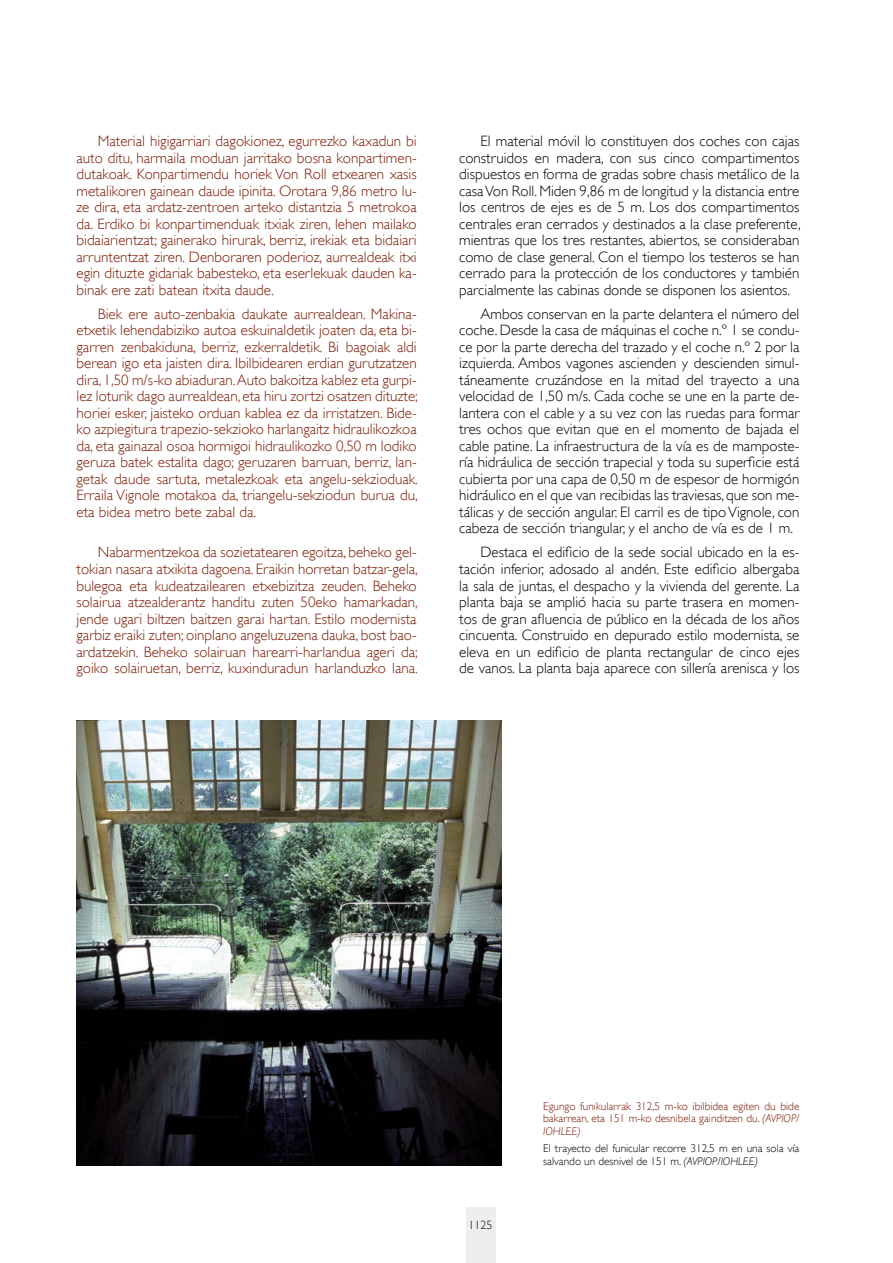
<style>
.page{position:relative;width:893px;height:1263px;background:#fff}
.page>*{position:absolute;margin:0;border:0;box-sizing:border-box;transform-origin:0 0}
.Texto_independiente{font:300 15px/16.5px "Gill Sans";color:#7b1a04;text-align:justify}
.Texto_independiente-2{font:300 15px/16.5px "Gill Sans";color:#000;text-align:justify}
.t1{font:300 12px "Gill Sans";color:#000}
.t2{font:300 11.25px/12.8px "Gill Sans";color:#7b1a04;text-align:justify}
.t3{font:300 11.25px/12.8px "Gill Sans";color:#000}
.s1{font-style:italic}
</style>
<div class="page">
<div style="left:466px;top:1207px;width:29px;height:56px;background:#eee"></div>
<img style="left:77px;top:721px;width:424px;height:444px">
<p class="Texto_independiente" style="left:77px;top:133px;width:342px;text-indent:21px">Material higigarriari dagokionez, egurrezko kaxadun bi auto ditu, harmaila moduan jarritako bosna konpartimen&shy;dutakoak. Konpartimendu horiek Von Roll etxearen xasis metalikoren gainean daude ipinita. Orotara 9,86 metro lu&shy;ze dira, eta ardatz-zentroen arteko distantzia 5 metrokoa da. Erdiko bi konpartimenduak itxiak ziren, lehen mailako bidaiarientzat; gainerako hirurak, berriz, irekiak eta bidaiari arruntentzat ziren. Denboraren poderioz, aurrealdeak itxi egin dituzte gidariak babesteko, eta eserlekuak dauden ka&shy;binak ere zati batean itxita daude.</p>
<p class="Texto_independiente" style="left:77px;top:306px;width:342px;text-align:right">Biek ere auto-zenbakia daukate aurrealdean. Makina&shy;etxetik lehendabiziko autoa eskuinaldetik joaten da, eta bi-</p>
<p class="Texto_independiente" style="left:77px;top:339px;width:343px">garren zenbakiduna, berriz, ezkerraldetik. Bi bagoiak aldi berean igo eta jaisten dira. Ibilbidearen erdian gurutzatzen dira, 1,50 m/s-ko abiaduran. Auto bakoitza kablez eta gurpi&shy;lez loturik dago aurrealdean, eta hiru zortzi osatzen dituzte; horiei esker, jaisteko orduan kablea ez da irristatzen. Bide&shy;ko azpiegitura trapezio-sekzioko harlangaitz hidraulikozkoa da, eta gainazal osoa hormigoi hidraulikozko 0,50 m lodiko geruza batek estalita dago; geruzaren barruan, berriz, lan&shy;getak daude sartuta, metalezkoak eta angelu-sekzioduak.<br>Erraila Vignole motakoa da, triangelu-sekziodun burua du, eta bidea metro bete zabal da.</p>
<p class="Texto_independiente" style="left:77px;top:544px;width:343px;text-indent:21px">Nabarmentzekoa da sozietatearen egoitza, beheko gel&shy;tokian nasara atxikita dagoena. Eraikin horretan batzar-gela, bulegoa eta kudeatzailearen etxebizitza zeuden. Beheko solairua atzealderantz handitu zuten 50eko hamarkadan, jende ugari biltzen baitzen garai hartan. Estilo modernista garbiz eraiki zuten; oinplano angeluzuzena dauka, bost bao&shy;ardatzekin. Beheko solairuan harearri-harlandua ageri da; goiko solairuetan, berriz, kuxinduradun harlanduzko lana.</p>
<p class="Texto_independiente-2" style="left:459px;top:133px;width:343px;text-indent:21px">El material móvil lo constituyen dos coches con cajas construidos en madera, con sus cinco compartimentos dispuestos en forma de gradas sobre chasis metálico de la casa Von Roll. Miden 9,86 m de longitud y la distancia entre los centros de ejes es de 5 m. Los dos compartimentos centrales eran cerrados y destinados a la clase preferente, mientras que los tres restantes, abiertos, se consideraban como de clase general. Con el tiempo los testeros se han cerrado para la protección de los conductores y también parcialmente las cabinas donde se disponen los asientos.</p>
<p class="Texto_independiente-2" style="left:459px;top:306px;width:342px;text-indent:21px">Ambos conservan en la parte delantera el número del coche. Desde la casa de máquinas el coche n.º 1 se condu&shy;ce por la parte derecha del trazado y el coche n.º 2 por la izquierda. Ambos vagones ascienden y descienden simul&shy;táneamente cruzándose en la mitad del trayecto a una velocidad de 1,50 m/s. Cada coche se une en la parte de&shy;lantera con el cable y a su vez con las ruedas para formar tres ochos que evitan que en el momento de bajada el cable patine. La infraestructura de la vía es de mamposte&shy;ría hidráulica de sección trapecial y toda su superficie está cubierta por una capa de 0,50 m de espesor de hormigón hidráulico en el que van recibidas las traviesas, que son me&shy;tálicas y de sección angular. El carril es de tipo Vignole, con cabeza de sección triangular, y el ancho de vía es de 1 m.</p>
<p class="Texto_independiente-2" style="left:459px;top:544px;width:342px;text-indent:21px">Destaca el edificio de la sede social ubicado en la es&shy;tación inferior, adosado al andén. Este edificio albergaba la sala de juntas, el despacho y la vivienda del gerente. La planta baja se amplió hacia su parte trasera en momen&shy;tos de gran afluencia de público en la década de los años cincuenta. Construido en depurado estilo modernista, se eleva en un edificio de planta rectangular de cinco ejes de vanos. La planta baja aparece con sillería arenisca y los</p>
<p class="t1" style="left:468px;top:1218px;width:25px">1125</p>
<p class="t2" style="left:543px;top:1099px;width:258px">Egungo funikularrak 312,5 m-ko ibilbidea egiten du bide bakarrean, eta 151 m-ko desnibela gainditzen du. <span class="s1">(AVPIOP/ IOHLEE)</span></p>
<p class="t3" style="left:543px;top:1142px;width:258px">El trayecto del funicular recorre 312,5 m en una sola vía salvando un desnivel de 151 m. <span class="s1">(AVPIOP/IOHLEE)</span></p>
</div>
